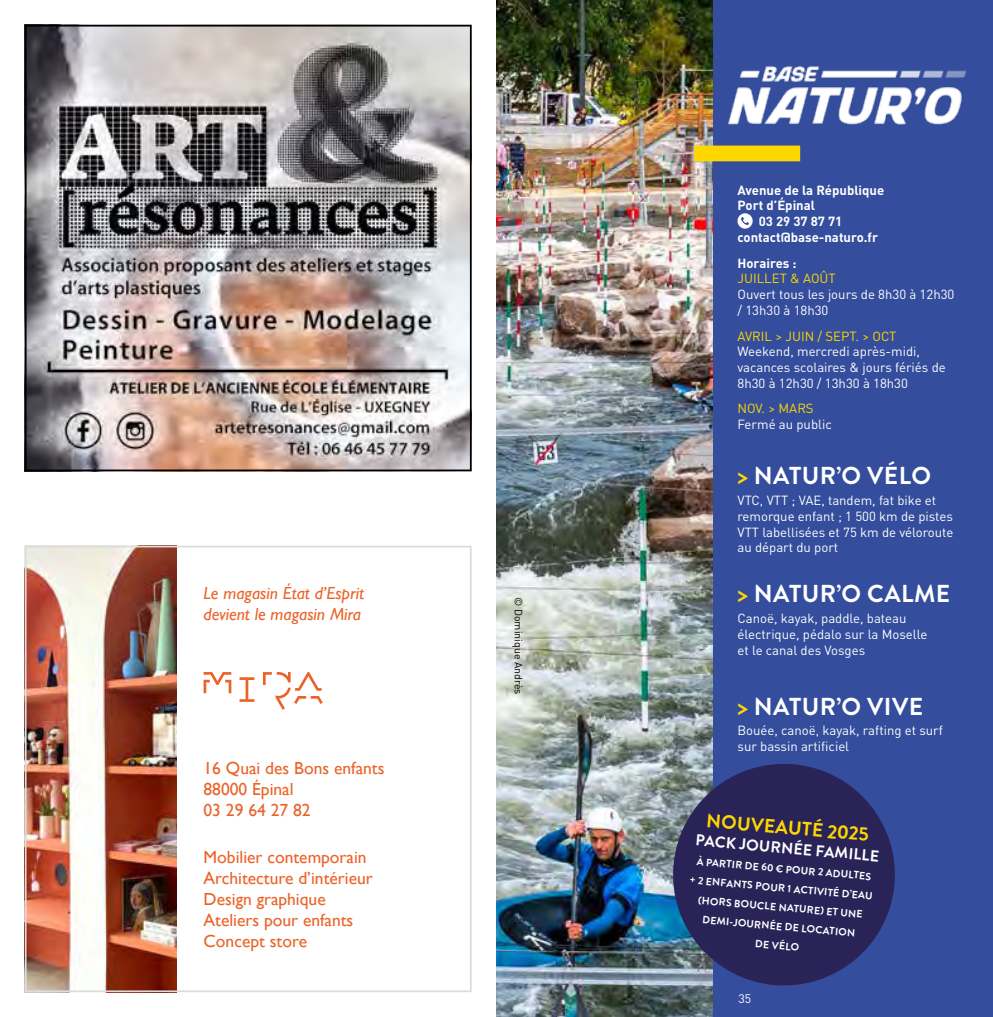
<style>
.page{position:relative;width:993px;height:1017px;background:#fff}
.page>*{position:absolute;margin:0;border:0;box-sizing:border-box;transform-origin:0 0}
.t1{font:700 24.5px "Brandon Grotesque";letter-spacing:.02em;color:#fff}
.t2{font:700 19.25px "Brandon Grotesque";color:#fed700}
.t3{font:17.5px/21px "Gill Sans";color:#eb6329}
.t4{font:italic 17.5px/21px "Gill Sans";color:#eb6329}
.t5{font:700 15.75px "Brandon Grotesque";color:#fff}
.t6{font:13.12px/15.8px "DINOT";color:#fff}
.t7{font:700 13.12px "DINOT";color:#fff}
.t8{font:13.12px "DINOT";color:#fed700}
.t9{font:12.25px "DINOT";color:#fff}
.t10{font:700 10.5px/19.2px "Brandon Grotesque";color:#fff;text-align:center}
.t11{font:10.5px "DINOT";color:#000}
.s1{color:#fed700}
</style>
<div class="page">
<img style="left:28px;top:28px;width:440px;height:440px">
<div style="left:25px;top:25px;width:446px;height:446px;border:2px solid #000"></div>
<img style="left:28px;top:549px;width:149px;height:440px">
<svg style="left:239px;top:677px;width:15px;height:25px"></svg>
<svg style="left:203px;top:672px;width:28px;height:21px"></svg>
<svg style="left:263px;top:672px;width:60px;height:38px"></svg>
<div style="left:25px;top:546px;width:446px;height:446px;border:2px solid #dcdcdc"></div>
<img style="left:496px;top:0;width:217px;height:1017px">
<div style="left:713px;top:0;width:279px;height:1017px;background:#344e9d"></div>
<svg style="left:737px;top:213px;width:15px;height:16px"></svg>
<img style="left:728px;top:66px;width:239px;height:59px">
<div style="left:694px;top:146px;width:105px;height:15px;background:#fed700"></div>
<svg style="left:668px;top:759px;width:227px;height:231px;fill:#292358"></svg>
<h3 class="t4" style="left:203px;top:583px;width:162px">Le magasin État d’Esprit devient le magasin Mira</h3>
<h3 class="t3" style="left:203px;top:757px;width:182px">16 Quai des Bons enfants<br>88000 Épinal<br>03 29 64 27 82</h3>
<h3 class="t3" style="left:203px;top:846px;width:171px">Mobilier contemporain<br>Architecture d’intérieur<br>Design graphique<br>Ateliers pour enfants<br>Concept store</h3>
<p class="t11" style="left:525px;top:597px;width:99px;rotate:90deg">© Dominique Andrès</p>
<p class="t7" style="left:737px;top:181px;width:148px">Avenue de la République</p>
<p class="t7" style="left:737px;top:197px;width:79px">Port d’Épinal</p>
<p class="t7" style="left:758px;top:212px;width:85px">03 29 37 87 71</p>
<p class="t7" style="left:737px;top:228px;width:142px">contact@base-naturo.fr</p>
<p class="t7" style="left:737px;top:254px;width:61px">Horaires :</p>
<p class="t8" style="left:737px;top:270px;width:100px">JUILLET &amp; AOÛT</p>
<p class="t6" style="left:737px;top:286px;width:218px">Ouvert tous les jours de 8h30 à 12h30 / 13h30 à 18h30</p>
<p class="t8" style="left:737px;top:327px;width:160px">AVRIL &gt; JUIN / SEPT. &gt; OCT</p>
<p class="t6" style="left:737px;top:343px;width:210px">Weekend, mercredi après-midi, vacances scolaires &amp; jours fériés de<br>8h30 à 12h30 / 13h30 à 18h30</p>
<p class="t8" style="left:737px;top:400px;width:78px">NOV. &gt; MARS</p>
<p class="t6" style="left:737px;top:416px;width:96px">Fermé au public</p>
<h1 class="t1" style="left:737px;top:459px;width:195px"><span class="s1">&gt;</span> NATUR’O VÉLO</h1>
<p class="t6" style="left:737px;top:492px;width:217px">VTC, VTT ; VAE, tandem, fat bike et remorque enfant ; 1 500 km de pistes<br>VTT labellisées et 75 km de véloroute au départ du port</p>
<h1 class="t1" style="left:737px;top:577px;width:214px"><span class="s1">&gt;</span> NATUR’O CALME</h1>
<p class="t6" style="left:737px;top:610px;width:191px">Canoë, kayak, paddle, bateau électrique, pédalo sur la Moselle et le canal des Vosges</p>
<h1 class="t1" style="left:737px;top:689px;width:187px"><span class="s1">&gt;</span> NATUR’O VIVE</h1>
<p class="t6" style="left:737px;top:722px;width:207px">Bouée, canoë, kayak, rafting et surf sur bassin artificiel</p>
<h2 class="t2" style="left:707px;top:807px;width:164px;rotate:5deg">NOUVEAUTÉ 2025</h2>
<p class="t5" style="left:696px;top:829px;width:185px;rotate:5deg">PACK JOURNÉE FAMILLE</p>
<p class="t10" style="left:692px;top:851px;width:185px;rotate:5deg">À PARTIR DE 60 € POUR 2 ADULTES + 2 ENFANTS POUR 1 ACTIVITÉ D’EAU (HORS BOUCLE NATURE) ET UNE<br>DEMI-JOURNÉE DE LOCATION<br>DE VÉLO</p>
<p class="t9" style="left:738px;top:990px;width:14px">35</p>
</div>
